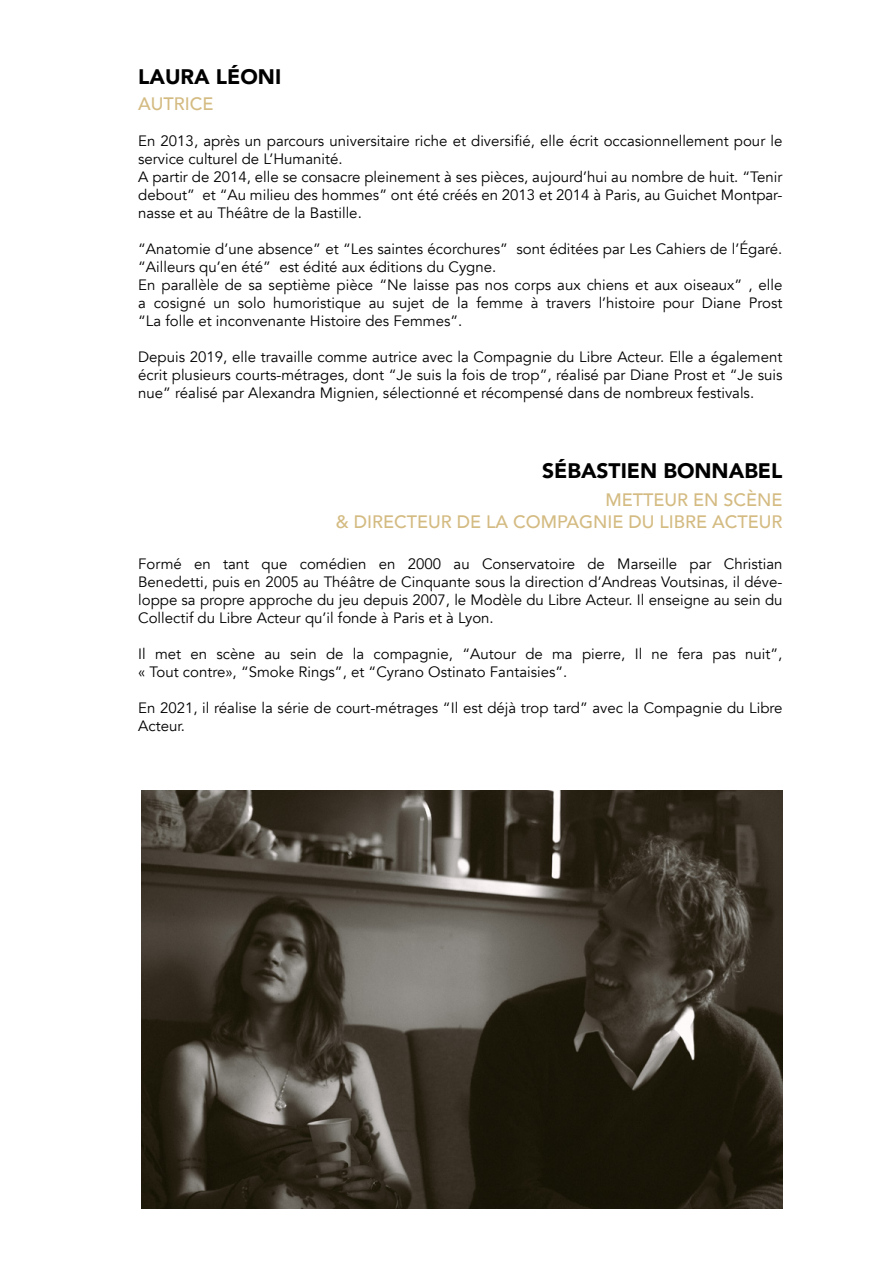
<style>
.page{position:relative;width:893px;height:1263px;background:#fff}
.page>*{position:absolute;margin:0;border:0;box-sizing:border-box;transform-origin:0 0}
.t1{font:900 21px "Avenir";color:#000}
.t2{font:500 18px/21.6px "Avenir";color:#d4bb82;text-align:right}
.t3{font:15px/18px "Avenir";color:#000}
</style>
<div class="page">
<img style="left:141px;top:790px;width:641px;height:419px">
<h1 class="t1" style="left:138px;top:58px;width:145px">LAURA LÉONI</h1>
<p class="t2" style="left:138px;top:92px;width:77px">AUTRICE</p>
<p class="t3" style="left:138px;top:132px;width:646px">En 2013, après un parcours universitaire riche et diversifié, elle écrit occasionnellement pour le service culturel de L’Humanité.<br>A partir de 2014, elle se consacre pleinement à ses pièces, aujourd’hui au nombre de huit. “Tenir debout” et “Au milieu des hommes” ont été créés en 2013 et 2014 à Paris, au Guichet Montpar&shy;nasse et au Théâtre de la Bastille.</p>
<p class="t3" style="left:138px;top:240px;width:646px">“Anatomie d’une absence” et “Les saintes écorchures” sont éditées par Les Cahiers de l’Égaré. “Ailleurs qu’en été” est édité aux éditions du Cygne.<br>En parallèle de sa septième pièce “Ne laisse pas nos corps aux chiens et aux oiseaux” , elle a cosigné un solo humoristique au sujet de la femme à travers l’histoire pour Diane Prost “La folle et inconvenante Histoire des Femmes”.</p>
<p class="t3" style="left:138px;top:348px;width:646px;text-align:justify">Depuis 2019, elle travaille comme autrice avec la Compagnie du Libre Acteur. Elle a également écrit plusieurs courts-métrages, dont “Je suis la fois de trop”, réalisé par Diane Prost et “Je suis nue” réalisé par Alexandra Mignien, sélectionné et récompensé dans de nombreux festivals.</p>
<h1 class="t1" style="left:542px;top:453px;width:242px">SÉBASTIEN BONNABEL</h1>
<p class="t2" style="left:336px;top:488px;width:448px">METTEUR EN SCÈNE<br>&amp; DIRECTEUR DE LA COMPAGNIE DU LIBRE ACTEUR</p>
<p class="t3" style="left:138px;top:555px;width:646px;text-align:justify">Formé en tant que comédien en 2000 au Conservatoire de Marseille par Christian Benedetti, puis en 2005 au Théâtre de Cinquante sous la direction d’Andreas Voutsinas, il déve&shy;loppe sa propre approche du jeu depuis 2007, le Modèle du Libre Acteur. Il enseigne au sein du Collectif du Libre Acteur qu’il fonde à Paris et à Lyon.</p>
<p class="t3" style="left:138px;top:645px;width:646px">Il met en scène au sein de la compagnie, “Autour de ma pierre, Il ne fera pas nuit”, « Tout contre», “Smoke Rings”, et “Cyrano Ostinato Fantaisies”.</p>
<p class="t3" style="left:138px;top:699px;width:646px">En 2021, il réalise la série de court-métrages “Il est déjà trop tard” avec la Compagnie du Libre<br>Acteur.</p>
</div>
